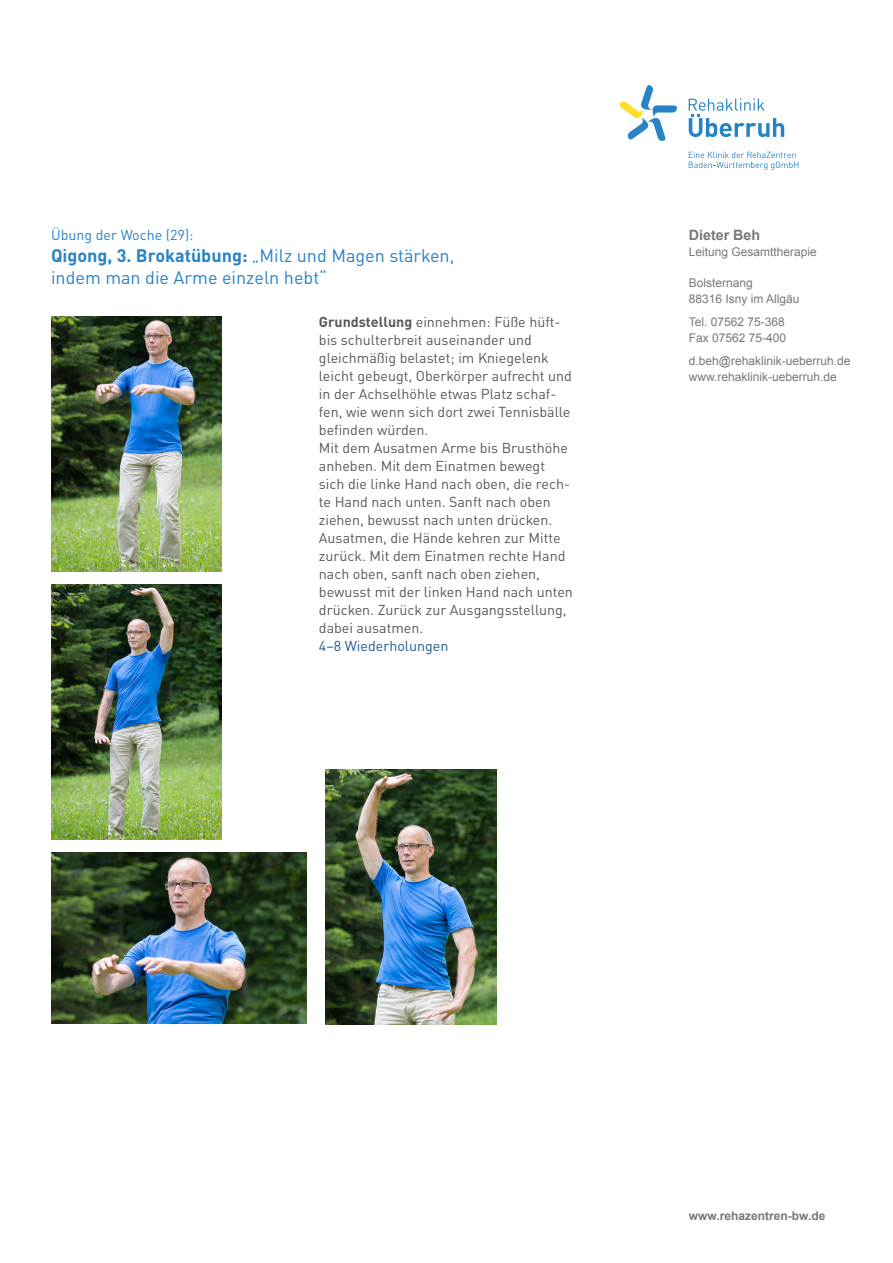
<style>
.page{position:relative;width:893px;height:1263px;background:#fff}
.page>*{position:absolute;margin:0;border:0;box-sizing:border-box;transform-origin:0 0}
.t1{font:18px/21.6px "DINOT";color:#2783c5}
.t2{font:14.25px/18px "DINOT";color:#57585a}
.t3{font:14.25px "DINOT";color:#2783c5}
.t4{font:14.25px "DINOT";color:#1f5d95}
.t5{font:700 14.25px "Arial";color:#76787b}
.t6{font:12px/15.8px "Arial";color:#76787b}
.t7{font:700 12px "Arial";color:#76787b}
.s1{font-weight:700}
</style>
<div class="page">
<svg style="left:619px;top:85px;width:58px;height:56px"></svg>
<svg style="left:689px;top:99px;width:95px;height:38px"></svg>
<svg style="left:689px;top:152px;width:109px;height:18px"></svg>
<img style="left:51px;top:585px;width:171px;height:255px">
<img style="left:51px;top:317px;width:171px;height:255px">
<img style="left:325px;top:770px;width:171px;height:255px">
<img style="left:51px;top:853px;width:255px;height:170px">
<p class="t3" style="left:51px;top:226px;width:144px">Übung der Woche (29):</p>
<p class="t1" style="left:51px;top:244px;width:405px"><span class="s1">Qigong, 3. Brokatübung:</span> „Milz und Magen stärken, indem man die Arme einzeln hebt“</p>
<p class="t2" style="left:319px;top:313px;width:256px"><span class="s1">Grundstellung</span> einnehmen: Füße hüft&shy;bis schulterbreit auseinander und gleichmäßig belastet; im Kniegelenk leicht gebeugt, Oberkörper aufrecht und in der Achselhöhle etwas Platz schaf&shy;fen, wie wenn sich dort zwei Tennisbälle befinden würden.<br>Mit dem Ausatmen Arme bis Brusthöhe anheben. Mit dem Einatmen bewegt sich die linke Hand nach oben, die rech&shy;te Hand nach unten. Sanft nach oben ziehen, bewusst nach unten drücken.<br>Ausatmen, die Hände kehren zur Mitte zurück. Mit dem Einatmen rechte Hand nach oben, sanft nach oben ziehen, bewusst mit der linken Hand nach unten drücken. Zurück zur Ausgangsstellung, dabei ausatmen.</p>
<p class="t4" style="left:319px;top:637px;width:131px">4–8 Wiederholungen</p>
<p class="t5" style="left:689px;top:225px;width:73px">Dieter Beh</p>
<p class="t6" style="left:689px;top:244px;width:130px">Leitung Gesamttherapie</p>
<p class="t6" style="left:689px;top:275px;width:112px">Bolsternang<br>88316 Isny im Allgäu</p>
<p class="t6" style="left:689px;top:314px;width:99px">Tel. 07562 75-368<br>Fax 07562 75-400</p>
<p class="t6" style="left:689px;top:353px;width:163px">d.beh@rehaklinik-ueberruh.de www.rehaklinik-ueberruh.de</p>
<p class="t7" style="left:689px;top:1208px;width:138px">www.rehazentren-bw.de</p>
</div>
